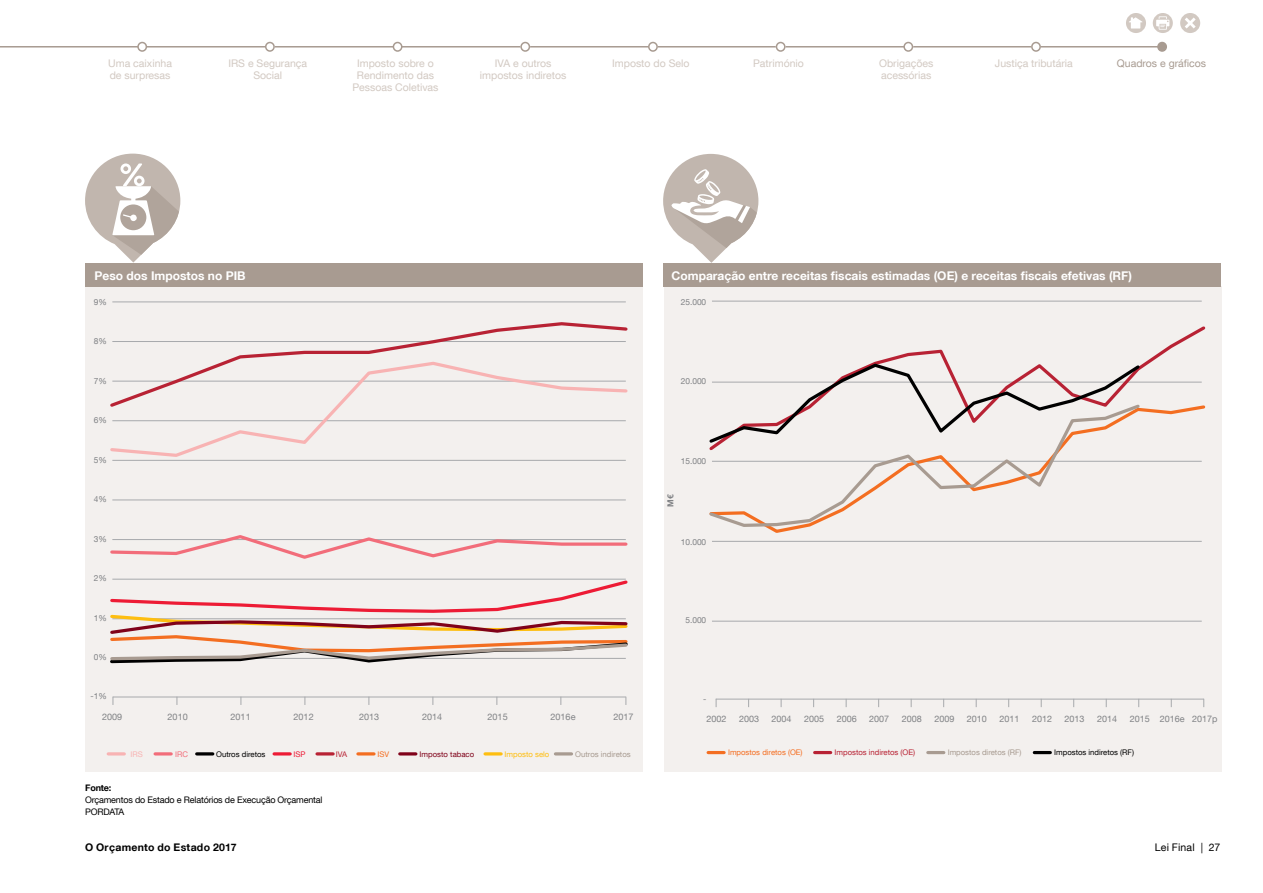
<style>
.page{position:relative;width:1263px;height:893px;background:#fff}
.page>*{position:absolute;margin:0;border:0;box-sizing:border-box;transform-origin:0 0}
.t1{font:700 12px "Helvetica Neue LT";color:#fff}
.t2{font:10.5px/12px "Helvetica Neue LT Com";color:#d2c9c2;text-align:center}
.t3{font:700 10.5px "Helvetica Neue LT";letter-spacing:.03em;color:#000}
.t4{font:10.5px "Helvetica Neue LT Com";color:#a89b91}
.t5{font:10.5px "Helvetica Neue LT Com";letter-spacing:.02em;color:#000}
.t6{font:9px "Helvetica Neue LT Com";color:#808285}
.t7{font:9px/12px "Helvetica Neue LT Com";letter-spacing:-.02em;color:#000}
.t8{font:700 9px "Helvetica Neue LT";letter-spacing:-.02em;color:#000}
.t9{font:8.4px "Helvetica Neue LT Com";color:#808285}
.t10{font:700 8.4px "Helvetica Neue LT";color:#808285}
.t11{font:7.8px "Helvetica Neue LT Com";color:#a89b91}
.t12{font:7.8px "Helvetica Neue LT Com";color:#000}
.t13{font:7.8px "Helvetica Neue LT Com";color:#80021a}
.t14{font:7.8px "Helvetica Neue LT Com";color:#febe10}
.t15{font:7.8px "Helvetica Neue LT Com";color:#f8b3b3}
.t16{font:7.8px "Helvetica Neue LT Com";color:#f26d7a}
.t17{font:7.8px "Helvetica Neue LT Com";color:#ed1b35}
.t18{font:7.8px "Helvetica Neue LT Com";color:#b82234}
.t19{font:7.8px "Helvetica Neue LT Com";color:#f36e21}
.t20{font:7.65px "Helvetica Neue LT Com";color:#b82234}
.t21{font:7.65px "Helvetica Neue LT Com";color:#000}
.t22{font:7.65px "Helvetica Neue LT Com";color:#f36e21}
.t23{font:7.65px "Helvetica Neue LT Com";color:#a89b91}
</style>
<div class="page">
<hr style="left:0;top:46px;width:138px;height:2px;background:#a89b91">
<hr style="left:147px;top:46px;width:118px;height:2px;background:#a89b91">
<hr style="left:658px;top:46px;width:118px;height:2px;background:#a89b91">
<hr style="left:402px;top:46px;width:118px;height:2px;background:#a89b91">
<hr style="left:913px;top:46px;width:118px;height:2px;background:#a89b91">
<hr style="left:275px;top:46px;width:120px;height:2px;background:#a89b91">
<hr style="left:785px;top:46px;width:120px;height:2px;background:#a89b91">
<hr style="left:530px;top:46px;width:119px;height:2px;background:#a89b91">
<hr style="left:1041px;top:46px;width:117px;height:2px;background:#a89b91">
<div style="left:265px;top:42px;width:10px;height:10px;border:2px solid #a89b91;border-radius:50%"></div>
<div style="left:1158px;top:43px;width:8px;height:8px;background:#a89b91;border-radius:50%"></div>
<div style="left:1157px;top:42px;width:10px;height:10px;border:2px solid #a89b91;border-radius:50%"></div>
<div style="left:393px;top:42px;width:9px;height:10px;border:2px solid #a89b91;border-radius:50%"></div>
<div style="left:520px;top:42px;width:10px;height:10px;border:2px solid #a89b91;border-radius:50%"></div>
<div style="left:648px;top:42px;width:10px;height:10px;border:2px solid #a89b91;border-radius:50%"></div>
<div style="left:776px;top:42px;width:9px;height:10px;border:2px solid #a89b91;border-radius:50%"></div>
<div style="left:903px;top:42px;width:10px;height:10px;border:2px solid #a89b91;border-radius:50%"></div>
<div style="left:1031px;top:42px;width:10px;height:10px;border:2px solid #a89b91;border-radius:50%"></div>
<div style="left:137px;top:42px;width:10px;height:10px;border:2px solid #a89b91;border-radius:50%"></div>
<svg style="left:1126px;top:13px;width:20px;height:20px"></svg>
<svg style="left:1153px;top:13px;width:20px;height:20px"></svg>
<svg style="left:1180px;top:13px;width:20px;height:20px"></svg>
<div style="left:85px;top:286px;width:557px;height:486px;background:#f3f0ee"></div>
<div style="left:664px;top:286px;width:557px;height:486px;background:#f3f0ee"></div>
<div style="left:85px;top:263px;width:557px;height:23px;background:#a89b91"></div>
<div style="left:664px;top:263px;width:557px;height:23px;background:#a89b91"></div>
<svg style="left:85px;top:154px;width:95px;height:109px"></svg>
<svg style="left:663px;top:154px;width:95px;height:109px"></svg>
<hr style="left:112px;top:302px;width:514px;height:1px;background:#a7a9ac">
<hr style="left:112px;top:460px;width:514px;height:1px;background:#a7a9ac">
<hr style="left:112px;top:500px;width:514px;height:1px;background:#a7a9ac">
<hr style="left:108px;top:752px;width:16px;height:3px;background:#f8b3b3">
<hr style="left:155px;top:752px;width:16px;height:3px;background:#f26d7a">
<hr style="left:197px;top:752px;width:16px;height:3px;background:#000">
<hr style="left:274px;top:752px;width:16px;height:3px;background:#ed1b35">
<hr style="left:317px;top:752px;width:16px;height:3px;background:#b82234">
<hr style="left:358px;top:752px;width:16px;height:3px;background:#f36e21">
<hr style="left:400px;top:752px;width:16px;height:3px;background:#80021a">
<hr style="left:485px;top:752px;width:16px;height:3px;background:#febe10">
<hr style="left:555px;top:752px;width:16px;height:3px;background:#a89b91">
<hr style="left:113px;top:697px;width:513px;height:1px;background:#a7a9ac">
<hr style="left:712px;top:541px;width:490px;height:1px;background:#a7a9ac">
<hr style="left:712px;top:621px;width:490px;height:1px;background:#a7a9ac">
<hr style="left:708px;top:751px;width:16px;height:3px;background:#f36e21">
<hr style="left:815px;top:751px;width:16px;height:3px;background:#b82234">
<hr style="left:928px;top:751px;width:16px;height:3px;background:#a89b91">
<hr style="left:1034px;top:751px;width:16px;height:3px;background:#000">
<hr style="left:712px;top:301px;width:490px;height:1px;background:#a7a9ac">
<hr style="left:716px;top:699px;width:488px;height:1px;background:#a7a9ac">
<svg style="left:112px;top:322px;width:516px;height:38px"></svg>
<svg style="left:110px;top:535px;width:518px;height:24px"></svg>
<svg style="left:110px;top:360px;width:518px;height:97px"></svg>
<svg style="left:110px;top:578px;width:518px;height:86px"></svg>
<svg style="left:874px;top:326px;width:332px;height:57px"></svg>
<svg style="left:712px;top:362px;width:430px;height:40px"></svg>
<svg style="left:769px;top:405px;width:437px;height:128px"></svg>
<svg style="left:709px;top:402px;width:433px;height:127px"></svg>
<p class="t2" style="left:108px;top:57px;width:65px">Uma caixinha</p>
<p class="t4" style="left:1117px;top:56px;width:91px">Quadros e gráficos</p>
<p class="t2" style="left:110px;top:69px;width:62px">de surpresas</p>
<p class="t2" style="left:228px;top:57px;width:80px">IRS e Segurança<br>Social</p>
<p class="t2" style="left:352px;top:57px;width:88px">Imposto sobre o<br>Rendimento das<br>Pessoas Coletivas</p>
<p class="t2" style="left:480px;top:57px;width:88px">IVA e outros impostos indiretos</p>
<p class="t2" style="left:612px;top:57px;width:79px">Imposto do Selo</p>
<p class="t2" style="left:753px;top:57px;width:52px">Património</p>
<p class="t2" style="left:879px;top:57px;width:56px;text-align:left">Obrigações acessórias</p>
<p class="t2" style="left:995px;top:57px;width:79px">Justiça tributária</p>
<p class="t1" style="left:95px;top:268px;width:153px">Peso dos Impostos no PIB</p>
<p class="t1" style="left:671px;top:268px;width:462px">Comparação entre receitas fiscais estimadas (OE) e receitas fiscais efetivas (RF)</p>
<p class="t9" style="left:94px;top:296px;width:15px">9%</p>
<p class="t9" style="left:94px;top:336px;width:15px">8%</p>
<p class="t9" style="left:94px;top:375px;width:15px">7%</p>
<p class="t9" style="left:94px;top:415px;width:15px">6%</p>
<p class="t9" style="left:94px;top:454px;width:15px">5%</p>
<p class="t9" style="left:94px;top:494px;width:15px">4%</p>
<p class="t9" style="left:94px;top:533px;width:15px">3%</p>
<p class="t9" style="left:94px;top:573px;width:15px">2%</p>
<p class="t9" style="left:94px;top:612px;width:15px">1%</p>
<p class="t9" style="left:94px;top:652px;width:15px">0%</p>
<p class="t9" style="left:90px;top:691px;width:18px">-1%</p>
<p class="t9" style="left:681px;top:297px;width:27px">25.000</p>
<p class="t9" style="left:681px;top:376px;width:27px">20.000</p>
<p class="t9" style="left:681px;top:456px;width:27px">15.000</p>
<p class="t10" style="left:665px;top:507px;width:14px;rotate:-90deg">M€</p>
<p class="t9" style="left:681px;top:537px;width:27px">10.000</p>
<p class="t9" style="left:685px;top:615px;width:22px">5.000</p>
<p class="t9" style="left:703px;top:694px;width:5px">-</p>
<p class="t6" style="left:102px;top:711px;width:22px">2009</p>
<p class="t6" style="left:168px;top:711px;width:22px">2010</p>
<p class="t6" style="left:231px;top:711px;width:22px">2011</p>
<p class="t6" style="left:294px;top:711px;width:22px">2012</p>
<p class="t6" style="left:359px;top:711px;width:22px">2013</p>
<p class="t6" style="left:422px;top:711px;width:22px">2014</p>
<p class="t6" style="left:487px;top:711px;width:22px">2015</p>
<p class="t6" style="left:550px;top:711px;width:27px">2016e</p>
<p class="t6" style="left:613px;top:711px;width:22px">2017</p>
<p class="t6" style="left:706px;top:713px;width:22px">2002</p>
<p class="t6" style="left:739px;top:713px;width:22px">2003</p>
<p class="t6" style="left:772px;top:713px;width:22px">2004</p>
<p class="t6" style="left:804px;top:713px;width:22px">2005</p>
<p class="t6" style="left:837px;top:713px;width:22px">2006</p>
<p class="t6" style="left:869px;top:713px;width:22px">2007</p>
<p class="t6" style="left:902px;top:713px;width:22px">2008</p>
<p class="t6" style="left:934px;top:713px;width:22px">2009</p>
<p class="t6" style="left:967px;top:713px;width:22px">2010</p>
<p class="t6" style="left:999px;top:713px;width:22px">2011</p>
<p class="t6" style="left:1032px;top:713px;width:22px">2012</p>
<p class="t6" style="left:1064px;top:713px;width:22px">2013</p>
<p class="t6" style="left:1097px;top:713px;width:22px">2014</p>
<p class="t6" style="left:1130px;top:713px;width:89px">2015 2016e 2017p</p>
<p class="t15" style="left:130px;top:749px;width:14px">IRS</p>
<p class="t16" style="left:175px;top:749px;width:14px">IRC</p>
<p class="t12" style="left:216px;top:749px;width:51px">Outros diretos</p>
<p class="t17" style="left:294px;top:749px;width:14px">ISP</p>
<p class="t18" style="left:336px;top:749px;width:13px">IVA</p>
<p class="t19" style="left:378px;top:749px;width:13px">ISV</p>
<p class="t13" style="left:420px;top:749px;width:56px">Imposto tabaco</p>
<p class="t14" style="left:504px;top:749px;width:46px">Imposto selo</p>
<p class="t11" style="left:575px;top:749px;width:57px">Outros indiretos</p>
<p class="t22" style="left:728px;top:748px;width:76px">Impostos diretos (OE)</p>
<p class="t20" style="left:834px;top:748px;width:82px">Impostos indiretos (OE)</p>
<p class="t23" style="left:948px;top:748px;width:75px">Impostos diretos (RF)</p>
<p class="t21" style="left:1054px;top:748px;width:81px">Impostos indiretos (RF)</p>
<p class="t8" style="left:85px;top:782px;width:28px">Fonte:</p>
<p class="t7" style="left:85px;top:793px;width:239px">Orçamentos do Estado e Relatórios de Execução Orçamental<br>PORDATA</p>
<p class="t3" style="left:85px;top:841px;width:153px">O Orçamento do Estado 2017</p>
<p class="t5" style="left:1155px;top:841px;width:67px">Lei Final | 27</p>
</div>
